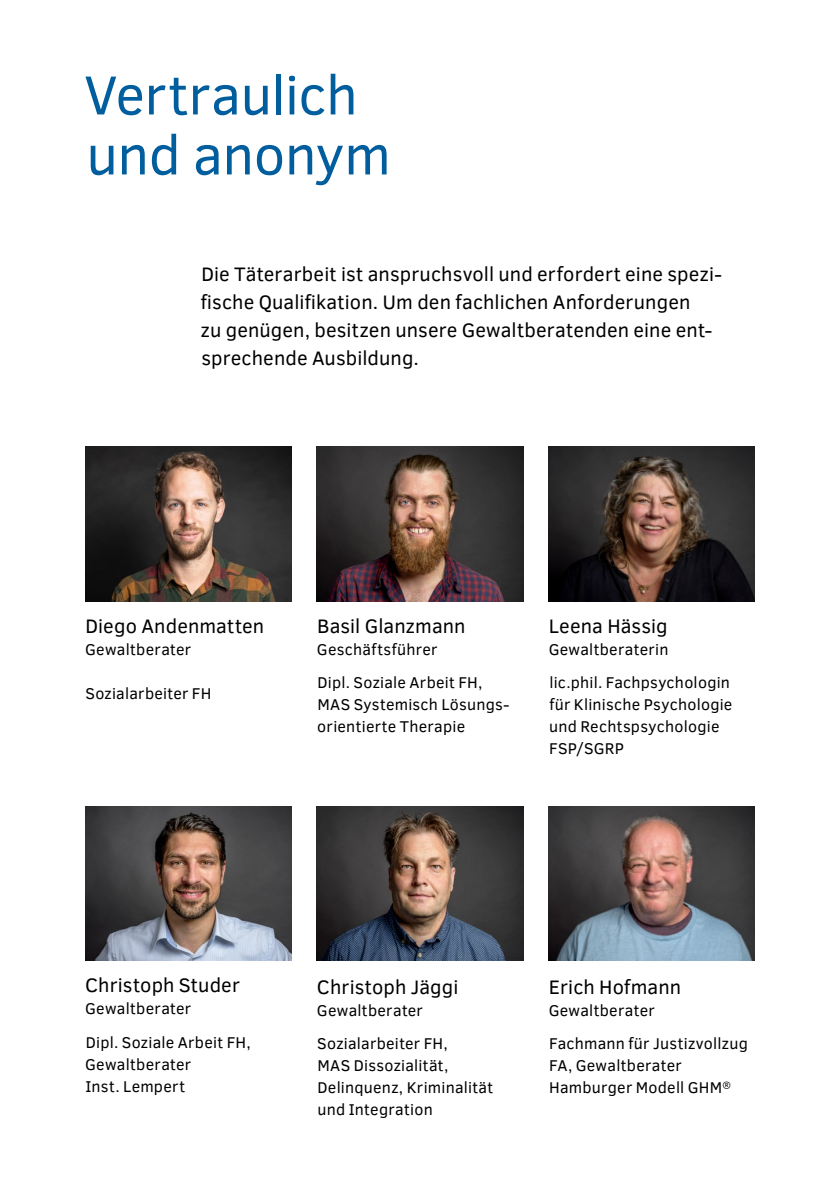
<style>
.page{position:relative;width:840px;height:1191px;background:#fff}
.page>*{position:absolute;margin:0;border:0;box-sizing:border-box;transform-origin:0 0}
.t1{font:56px/60px "Clear Sans";letter-spacing:-.01em;color:#005e9e}
.t2{font:20px/28px "Clear Sans";letter-spacing:.005em;color:#000}
.t3{font:16px/22px "Clear Sans";letter-spacing:.015em;color:#000}
</style>
<div class="page">
<img style="left:85px;top:446px;width:206px;height:155px">
<img style="left:317px;top:446px;width:206px;height:155px">
<img style="left:548px;top:446px;width:206px;height:155px">
<img style="left:85px;top:806px;width:206px;height:154px">
<img style="left:317px;top:806px;width:206px;height:154px">
<img style="left:548px;top:806px;width:206px;height:154px">
<h1 class="t1" style="left:84px;top:65px;width:308px">Vertraulich und anonym</h1>
<p class="t2" style="left:201px;top:260px;width:523px">Die Täterarbeit ist anspruchsvoll und erfordert eine spezi&shy;fische Qualifikation. Um den fachlichen Anforderungen<br>zu genügen, besitzen unsere Gewaltberatenden eine ent&shy;sprechende Ausbildung.</p>
<p class="t2" style="left:85px;top:611px;width:180px">Diego Andenmatten</p>
<p class="t3" style="left:85px;top:638px;width:107px">Gewaltberater</p>
<p class="t3" style="left:85px;top:682px;width:127px">Sozialarbeiter FH</p>
<p class="t2" style="left:317px;top:611px;width:150px">Basil Glanzmann</p>
<p class="t3" style="left:317px;top:632px;width:167px;line-height:33.4px">Geschäftsführer<br>Dipl. Soziale Arbeit FH,</p>
<p class="t3" style="left:317px;top:693px;width:190px">MAS Systemisch Lösungs-- orientierte Therapie</p>
<p class="t2" style="left:548px;top:611px;width:120px">Leena Hässig</p>
<p class="t3" style="left:548px;top:632px;width:183px;line-height:33.4px">Gewaltberaterin<br>lic.phil. Fachpsychologin</p>
<p class="t3" style="left:549px;top:693px;width:185px">für Klinische Psychologie und Rechtspsychologie<br>FSP/SGRP</p>
<p class="t2" style="left:85px;top:971px;width:156px">Christoph Studer</p>
<p class="t3" style="left:85px;top:992px;width:167px;line-height:33.4px">Gewaltberater<br>Dipl. Soziale Arbeit FH,</p>
<p class="t3" style="left:85px;top:1053px;width:107px">Gewaltberater<br>Inst. Lempert</p>
<p class="t2" style="left:317px;top:972px;width:143px">Christoph Jäggi</p>
<p class="t3" style="left:317px;top:993px;width:132px;line-height:33.4px">Gewaltberater<br>Sozialarbeiter FH,</p>
<p class="t3" style="left:317px;top:1054px;width:177px">MAS Dissozialität,<br>Delinquenz, Kriminalität und Integration</p>
<p class="t2" style="left:548px;top:972px;width:134px">Erich Hofmann</p>
<p class="t3" style="left:548px;top:993px;width:200px;line-height:33.4px">Gewaltberater<br>Fachmann für Justizvollzug</p>
<p class="t3" style="left:549px;top:1054px;width:183px">FA, Gewaltberater<br>Hamburger Modell GHM<sup>®</sup></p>
</div>
